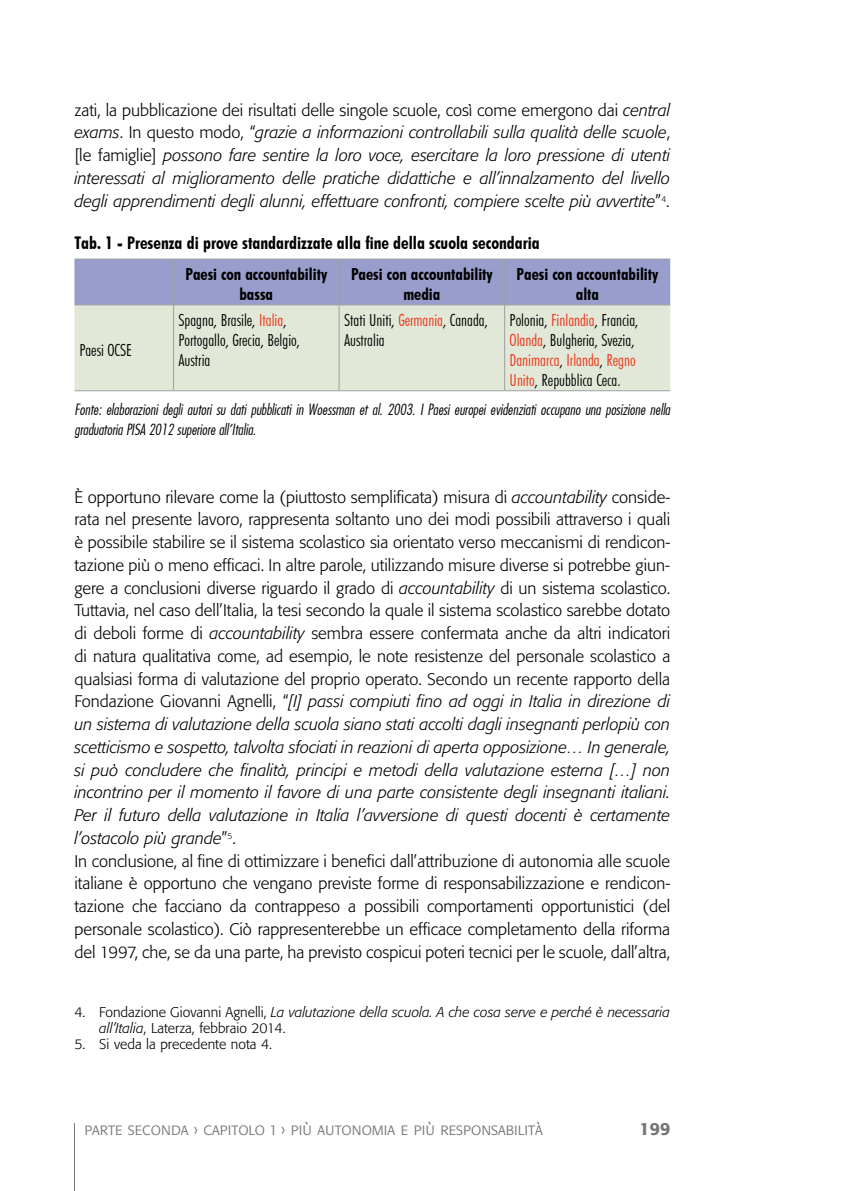
<style>
.page{position:relative;width:844px;height:1191px;background:#fff}
.page>*{position:absolute;margin:0;border:0;box-sizing:border-box;transform-origin:0 0}
.t1{font:700 condensed 17.5px "Futura BT";color:#000}
.t2{font:17.5px "Formata Light SC";color:#757776}
.t3{font:500 17.5px "Formata";color:#757776}
.t4{font:300 16.62px/22.8px "Formata";color:#000}
.t5{font:italic 300 16.62px/22.8px "Formata";color:#000;text-align:justify}
.t6{font:300 condensed 16.62px/19.9px "Futura BT";color:#000}
.t7{font:700 condensed 16.62px/19.9px "Futura BT";color:#000;text-align:center}
.t8{font:14.88px/19.2px "Futura Lt Cn BT Italic";color:#000}
.t9{font:italic 300 14px/15.8px "Formata";color:#000}
.t10{font:300 14px "Formata";color:#000}
.s1{font-style:normal}
.s2{color:#ed3115}
.s3{font-style:italic}
</style>
<div class="page">
<hr style="left:74px;top:1123px;width:1px;height:68px;background:#757776">
<div style="left:74px;top:260px;width:596px;height:44px;background:#989dcb"></div>
<div style="left:74px;top:305px;width:596px;height:85px;background:#e1e8d8"></div>
<hr style="left:74px;top:259px;width:99px;height:1px;background:#9ea09f">
<hr style="left:173px;top:259px;width:166px;height:1px;background:#9ea09f">
<hr style="left:339px;top:259px;width:165px;height:1px;background:#9ea09f">
<hr style="left:504px;top:259px;width:166px;height:1px;background:#9ea09f">
<hr style="left:74px;top:304px;width:99px;height:1px;background:#9ea09f">
<hr style="left:173px;top:304px;width:166px;height:1px;background:#9ea09f">
<hr style="left:173px;top:305px;width:1px;height:85px;background:#9ea09f">
<hr style="left:339px;top:304px;width:165px;height:1px;background:#9ea09f">
<hr style="left:338px;top:305px;width:1px;height:85px;background:#9ea09f">
<hr style="left:504px;top:304px;width:166px;height:1px;background:#9ea09f">
<hr style="left:504px;top:305px;width:1px;height:85px;background:#9ea09f">
<hr style="left:74px;top:390px;width:99px;height:1px;background:#9ea09f">
<hr style="left:173px;top:390px;width:166px;height:1px;background:#9ea09f">
<hr style="left:339px;top:390px;width:165px;height:1px;background:#9ea09f">
<hr style="left:504px;top:390px;width:166px;height:1px;background:#9ea09f">
<hr style="left:173px;top:259px;width:1px;height:45px;background:#9ea09f">
<hr style="left:338px;top:259px;width:2px;height:45px;background:#9ea09f">
<hr style="left:503px;top:259px;width:2px;height:45px;background:#9ea09f">
<p class="t5" style="left:74px;top:98px;width:597px"><span class="s1">zati, la pubblicazione dei risultati delle singole scuole, così come emergono dai</span> central exams<span class="s1">. In questo modo, “</span>grazie a informazioni controllabili sulla qualità delle scuole<span class="s1">, [le famiglie]</span> possono fare sentire la loro voce, esercitare la loro pressione di utenti interessati al miglioramento delle pratiche didattiche e all’innalzamento del livello degli apprendimenti degli alunni, effettuare confronti, compiere scelte più avvertite<span class="s1">”</span><sup>4</sup><span class="s1">.</span></p>
<p class="t1" style="left:74px;top:232px;width:467px">Tab. 1 - Presenza di prove standardizzate alla fine della scuola secondaria</p>
<p class="t7" style="left:185px;top:264px;width:143px">Paesi con accountability bassa</p>
<p class="t7" style="left:351px;top:264px;width:143px">Paesi con accountability media</p>
<p class="t7" style="left:516px;top:264px;width:143px">Paesi con accountability alta</p>
<p class="t6" style="left:178px;top:310px;width:123px">Spagna, Brasile, <span class="s2">Italia</span>,<br>Portogallo, Grecia, Belgio,<br>Austria</p>
<p class="t6" style="left:344px;top:310px;width:145px">Stati Uniti, <span class="s2">Germania</span>, Canada,<br>Australia</p>
<p class="t6" style="left:509px;top:310px;width:130px">Polonia, <span class="s2">Finlandia</span>, Francia,<br><span class="s2">Olanda</span>, Bulgheria, Svezia,<br><span class="s2">Danimarca</span>, <span class="s2">Irlanda</span>, <span class="s2">Regno<br>Unito</span>, Repubblica Ceca.</p>
<p class="t8" style="left:74px;top:400px;width:597px">Fonte: elaborazioni degli autori su dati pubblicati in Woessman et al. 2003. I Paesi europei evidenziati occupano una posizione nella graduatoria PISA 2012 superiore all’Italia.</p>
<p class="t6" style="left:79px;top:340px;width:54px">Paesi OCSE</p>
<p class="t4" style="left:74px;top:485px;width:597px">È opportuno rilevare come la (piuttosto semplificata) misura di <span class="s3">accountability</span> conside&shy;rata nel presente lavoro, rappresenta soltanto uno dei modi possibili attraverso i quali è possibile stabilire se il sistema scolastico sia orientato verso meccanismi di rendicon&shy;tazione più o meno efficaci. In altre parole, utilizzando misure diverse si potrebbe giun&shy;gere a conclusioni diverse riguardo il grado di <span class="s3">accountability</span> di un sistema scolastico.<br>Tuttavia, nel caso dell’Italia, la tesi secondo la quale il sistema scolastico sarebbe dotato di deboli forme di <span class="s3">accountability</span> sembra essere confermata anche da altri indicatori di natura qualitativa come, ad esempio, le note resistenze del personale scolastico a qualsiasi forma di valutazione del proprio operato. Secondo un recente rapporto della Fondazione Giovanni Agnelli, “<span class="s3">[I] passi compiuti fino ad oggi in Italia in direzione di un sistema di valutazione della scuola siano stati accolti dagli insegnanti perlopiù con scetticismo e sospetto, talvolta sfociati in reazioni di aperta opposizione… In generale, si può concludere che finalità, principi e metodi della valutazione esterna […] non incontrino per il momento il favore di una parte consistente degli insegnanti italiani.<br>Per il futuro della valutazione in Italia l’avversione di questi docenti è certamente l’ostacolo più grande</span>”<sup>5</sup>.<br>In conclusione, al fine di ottimizzare i benefici dall’attribuzione di autonomia alle scuole italiane è opportuno che vengano previste forme di responsabilizzazione e rendicon&shy;tazione che facciano da contrappeso a possibili comportamenti opportunistici (del personale scolastico). Ciò rappresenterebbe un efficace completamento della riforma del 1997, che, se da una parte, ha previsto cospicui poteri tecnici per le scuole, dall’altra,</p>
<p class="t9" style="left:99px;top:1004px;width:572px;text-indent:-25px"><span class="s1">4. Fondazione Giovanni Agnelli,</span> La valutazione della scuola. A che cosa serve e perché è necessaria all’Italia<span class="s1">, Laterza, febbraio 2014.</span></p>
<p class="t10" style="left:74px;top:1035px;width:199px">5. Si veda la precedente nota 4.</p>
<p class="t2" style="left:84px;top:1118px;width:459px">parte seconda › capitolo 1 › più autonomia e più responsabilità</p>
<p class="t3" style="left:639px;top:1118px;width:32px">199</p>
</div>
